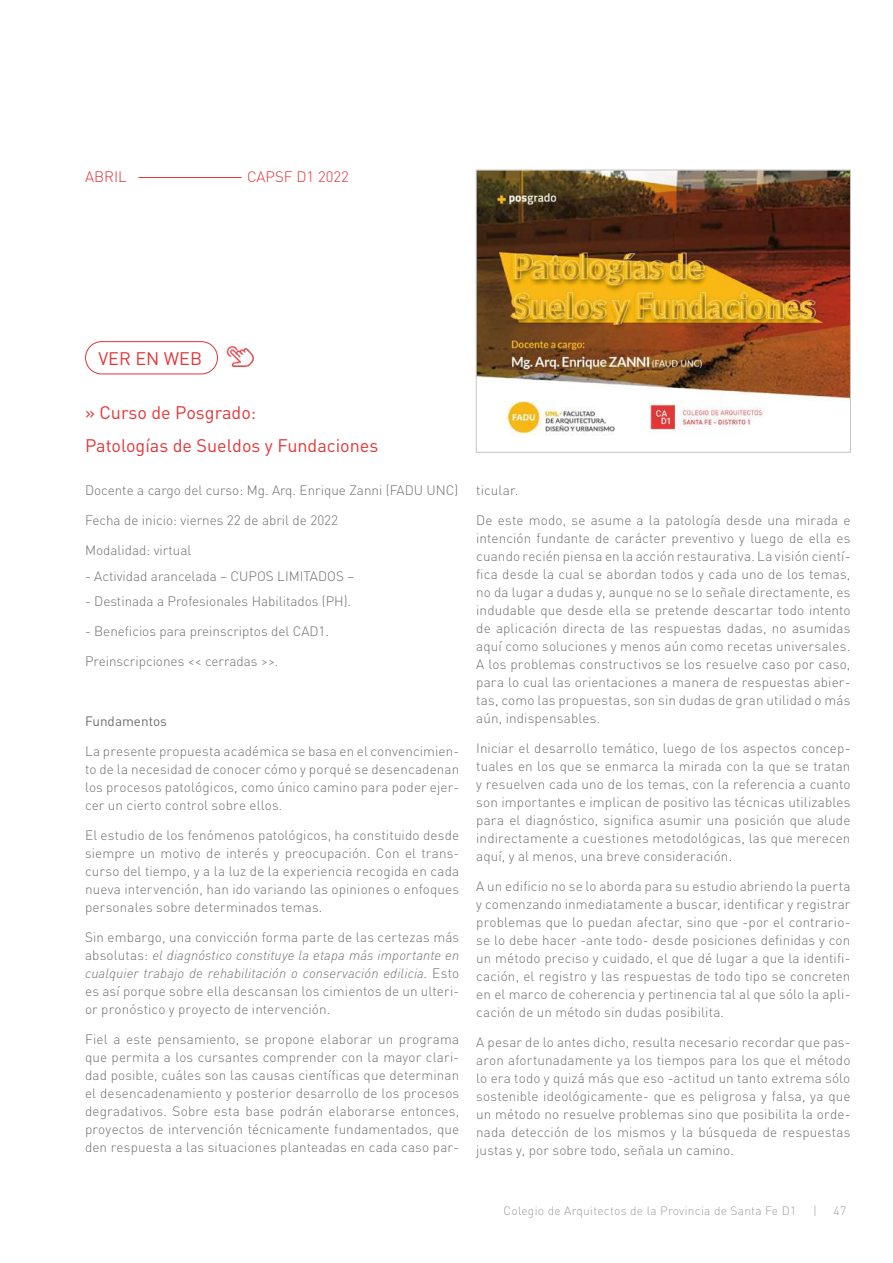
<style>
.page{position:relative;width:893px;height:1263px;background:#fff}
.page>*{position:absolute;margin:0;border:0;box-sizing:border-box;transform-origin:0 0}
.t1{font:18px/33px "DIN Pro";color:#e23638}
.t2{font:300 15px "DIN Pro";color:#e23438}
.t3{font:300 13.5px/18px "DIN Pro";letter-spacing:.01em;color:#706f6f;text-align:justify}
.t4{font:13.5px "DIN Pro";color:#706f6f}
.t5{font:300 12px "DIN Pro";letter-spacing:.02em;color:#9d9d9c}
.s1{font-style:italic}
</style>
<div class="page">
<hr style="left:138px;top:177px;width:104px;height:1px;background:#e23438">
<div style="left:85px;top:341px;width:133px;height:33px;border:1px solid #e23438;border-radius:16px"></div>
<img style="left:226px;top:345px;width:28px;height:23px">
<img style="left:478px;top:172px;width:371px;height:264px">
<div style="left:476px;top:170px;width:375px;height:282px;border:1px solid #c6c6c6"></div>
<p class="t2" style="left:85px;top:166px;width:43px">ABRIL</p>
<p class="t2" style="left:247px;top:166px;width:103px">CAPSF D1 2022</p>
<h1 class="t1" style="left:98px;top:341px;width:105px">VER EN WEB</h1>
<h1 class="t1" style="left:85px;top:395px;width:295px">» Curso de Posgrado:<br>Patologías de Sueldos y Fundaciones</h1>
<p class="t3" style="left:85px;top:481px;width:375px">Docente a cargo del curso: Mg. Arq. Enrique Zanni (FADU UNC)</p>
<p class="t3" style="left:85px;top:511px;width:255px">Fecha de inicio: viernes 22 de abril de 2022</p>
<p class="t3" style="left:85px;top:541px;width:108px">Modalidad: virtual</p>
<p class="t3" style="left:85px;top:566px;width:271px">- Actividad arancelada – CUPOS LIMITADOS –</p>
<p class="t3" style="left:85px;top:592px;width:268px">- Destinada a Profesionales Habilitados (PH).</p>
<p class="t3" style="left:85px;top:622px;width:246px">- Beneficios para preinscriptos del CAD1.</p>
<p class="t3" style="left:85px;top:652px;width:195px">Preinscripciones &lt;&lt; cerradas &gt;&gt;.</p>
<p class="t4" style="left:85px;top:712px;width:83px">Fundamentos</p>
<p class="t3" style="left:85px;top:742px;width:376px">La presente propuesta académica se basa en el convencimien&shy;to de la necesidad de conocer cómo y porqué se desencadenan los procesos patológicos, como único camino para poder ejer&shy;cer un cierto control sobre ellos.</p>
<p class="t3" style="left:85px;top:826px;width:376px">El estudio de los fenómenos patológicos, ha constituido desde siempre un motivo de interés y preocupación. Con el trans&shy;curso del tiempo, y a la luz de la experiencia recogida en cada nueva intervención, han ido variando las opiniones o enfoques personales sobre determinados temas.</p>
<p class="t3" style="left:85px;top:928px;width:376px">Sin embargo, una convicción forma parte de las certezas más absolutas: <span class="s1">el diagnóstico constituye la etapa más importante en cualquier trabajo de rehabilitación o conservación edilicia.</span> Esto es así porque sobre ella descansan los cimientos de un ulteri&shy;or pronóstico y proyecto de intervención.</p>
<p class="t3" style="left:85px;top:1030px;width:376px">Fiel a este pensamiento, se propone elaborar un programa que permita a los cursantes comprender con la mayor clari&shy;dad posible, cuáles son las causas científicas que determinan el desencadenamiento y posterior desarrollo de los procesos degradativos. Sobre esta base podrán elaborarse entonces, proyectos de intervención técnicamente fundamentados, que den respuesta a las situaciones planteadas en cada caso par-</p>
<p class="t3" style="left:476px;top:481px;width:43px">ticular.</p>
<p class="t3" style="left:476px;top:511px;width:376px">De este modo, se asume a la patología desde una mirada e intención fundante de carácter preventivo y luego de ella es cuando recién piensa en la acción restaurativa. La visión cientí&shy;fica desde la cual se abordan todos y cada uno de los temas, no da lugar a dudas y, aunque no se lo señale directamente, es indudable que desde ella se pretende descartar todo intento de aplicación directa de las respuestas dadas, no asumidas aquí como soluciones y menos aún como recetas universales.<br>A los problemas constructivos se los resuelve caso por caso, para lo cual las orientaciones a manera de respuestas abier&shy;tas, como las propuestas, son sin dudas de gran utilidad o más aún, indispensables.</p>
<p class="t3" style="left:476px;top:739px;width:376px">Iniciar el desarrollo temático, luego de los aspectos concep&shy;tuales en los que se enmarca la mirada con la que se tratan y resuelven cada uno de los temas, con la referencia a cuanto son importantes e implican de positivo las técnicas utilizables para el diagnóstico, significa asumir una posición que alude indirectamente a cuestiones metodológicas, las que merecen aquí, y al menos, una breve consideración.</p>
<p class="t3" style="left:476px;top:877px;width:376px">A un edificio no se lo aborda para su estudio abriendo la puerta y comenzando inmediatamente a buscar, identificar y registrar problemas que lo puedan afectar, sino que -por el contrario&shy;se lo debe hacer -ante todo- desde posiciones definidas y con un método preciso y cuidado, el que dé lugar a que la identifi&shy;cación, el registro y las respuestas de todo tipo se concreten en el marco de coherencia y pertinencia tal al que sólo la apli&shy;cación de un método sin dudas posibilita.</p>
<p class="t3" style="left:476px;top:1033px;width:376px">A pesar de lo antes dicho, resulta necesario recordar que pas&shy;aron afortunadamente ya los tiempos para los que el método lo era todo y quizá más que eso -actitud un tanto extrema sólo sostenible ideológicamente- que es peligrosa y falsa, ya que un método no resuelve problemas sino que posibilita la orde&shy;nada detección de los mismos y la búsqueda de respuestas justas y, por sobre todo, señala un camino.</p>
<p class="t5" style="left:503px;top:1202px;width:294px">Colegio de Arquitectos de la Provincia de Santa Fe D1</p>
<p class="t5" style="left:813px;top:1202px;width:5px">|</p>
<p class="t5" style="left:834px;top:1202px;width:14px">47</p>
</div>
